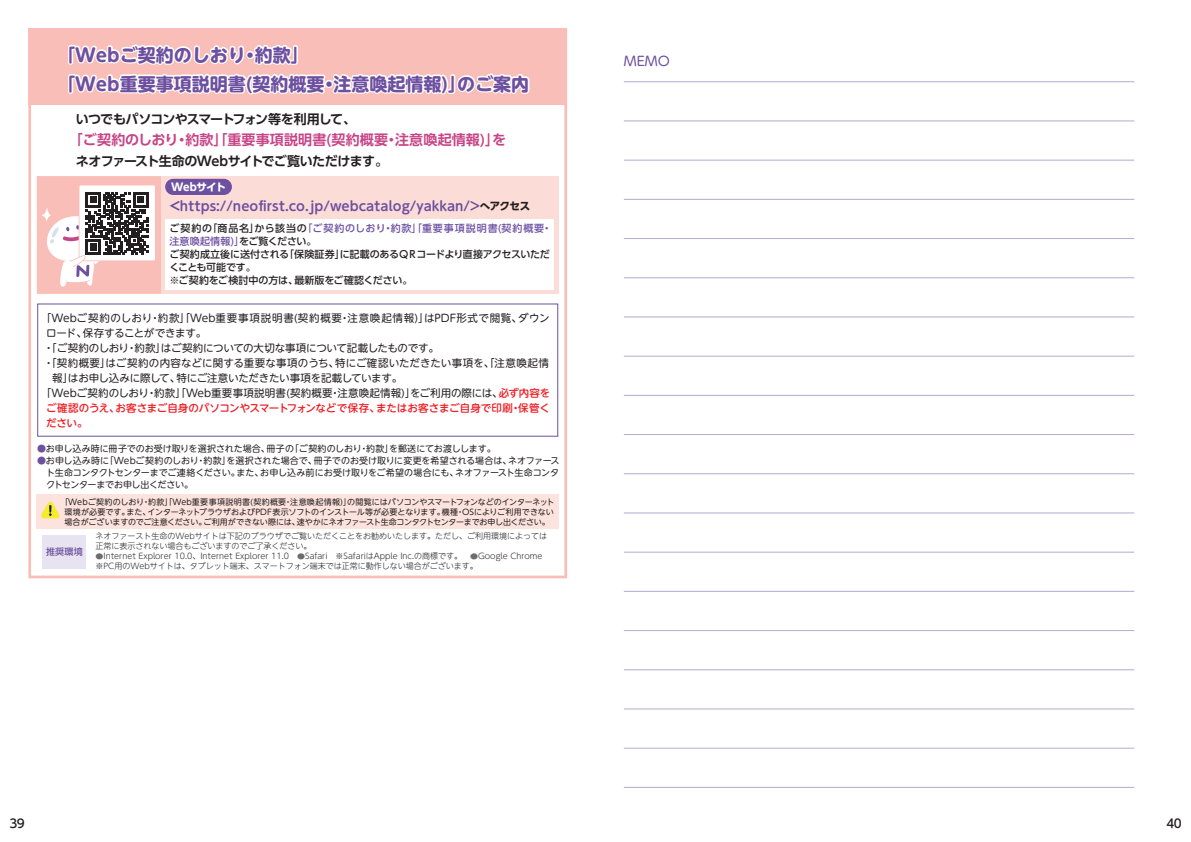
<style>
.page{position:relative;width:1191px;height:842px;background:#fff}
.page>*{position:absolute;margin:0;border:0;box-sizing:border-box;transform-origin:0 0}
.t1{font:700 18px/29px "UD Shin M Go Pro";color:#6d50a0}
.t2{font:700 14px "UD Shin Go Pro De";letter-spacing:.01em;color:#c74487}
.t3{font:700 13px "UD Shin Go Pro De";letter-spacing:-.055em;color:#231f20}
.t4{font:700 13px "UD Shin M Go Pro De";color:#6d50a0}
.t5{font:13px "UD Shin M Go Pro";color:#6d50a0}
.t6{font:500 12px "UD Shin M Go Pro";color:#231f20}
.t7{font:700 10.6px "UD Shin Go Pro";letter-spacing:-.035em;color:#fff}
.t8{font:10.5px "UD Shin M Go Pr 6 N";letter-spacing:.005em;color:#231f20}
.t9{font:500 10.5px "UD Shin M Go Pr 6 N";letter-spacing:-.01em;color:#ee1d23}
.t10{font:10.5px "UD Shin M Go Pr 6 N";letter-spacing:.065em;color:#231f20}
.t11{font:10.5px "UD Shin M Go Pr 6 N";letter-spacing:-.025em;color:#231f20}
.t12{font:10.5px "UD Shin M Go Pr 6 N";letter-spacing:-.02em;color:#231f20}
.t13{font:10.5px "UD Shin M Go Pr 6 N";letter-spacing:-.035em;color:#231f20}
.t14{font:500 10px/13px "UD Shin Go Pro";color:#231f20}
.t15{font:9px/12px "UD Shin M Go Pr 6 N";letter-spacing:-.01em;color:#231f20;text-align:justify}
.t16{font:500 9px "UD Shin Go Pro";color:#6d50a0}
.t17{font:300 8px/10px "UD Shin M Go Pr 6 N";color:#231f20}
.t18{font:8px/10px "UD Shin M Go Pr 6 N";letter-spacing:-.015em;color:#231f20;text-align:center}
.s1{font-family:"UD Shin Go Pro"}
.s2{font-family:"UD Shin Go Pro";font-size:10.6px;color:#231f20}
.s3{color:#6d50a0}
.s4{font-weight:500;color:#ee1d23}
.s5{font-size:6.9px;color:#6c6d70}
</style>
<div class="page">
<hr style="left:624px;top:81px;width:510px;height:1px;background:#b7a9d1">
<hr style="left:624px;top:120px;width:510px;height:1px;background:#b7a9d1">
<hr style="left:624px;top:160px;width:510px;height:1px;background:#b7a9d1">
<hr style="left:624px;top:199px;width:510px;height:1px;background:#b7a9d1">
<hr style="left:624px;top:238px;width:510px;height:1px;background:#b7a9d1">
<hr style="left:624px;top:277px;width:510px;height:1px;background:#b7a9d1">
<hr style="left:624px;top:316px;width:510px;height:1px;background:#b7a9d1">
<hr style="left:624px;top:356px;width:510px;height:1px;background:#b7a9d1">
<hr style="left:624px;top:395px;width:510px;height:1px;background:#b7a9d1">
<hr style="left:624px;top:434px;width:510px;height:1px;background:#b7a9d1">
<hr style="left:624px;top:473px;width:510px;height:1px;background:#b7a9d1">
<hr style="left:624px;top:512px;width:510px;height:1px;background:#b7a9d1">
<hr style="left:624px;top:552px;width:510px;height:1px;background:#b7a9d1">
<hr style="left:624px;top:591px;width:510px;height:1px;background:#b7a9d1">
<hr style="left:624px;top:630px;width:510px;height:1px;background:#b7a9d1">
<hr style="left:624px;top:669px;width:510px;height:1px;background:#b7a9d1">
<hr style="left:624px;top:708px;width:510px;height:1px;background:#b7a9d1">
<hr style="left:624px;top:748px;width:510px;height:1px;background:#b7a9d1">
<hr style="left:624px;top:787px;width:510px;height:1px;background:#b7a9d1">
<svg style="left:28px;top:105px;width:539px;height:473px"></svg>
<div style="left:28px;top:28px;width:539px;height:77px;background:#f9beb7"></div>
<div style="left:43px;top:535px;width:43px;height:34px;background:#e7e3f0"></div>
<div style="left:37px;top:176px;width:125px;height:118px;background:#f9beb7"></div>
<div style="left:162px;top:176px;width:396px;height:118px;background:#fcdcd6"></div>
<div style="left:37px;top:303px;width:521px;height:134px;border:1px solid #6d50a0"></div>
<div style="left:36px;top:494px;width:523px;height:34px;background:#fde3de"></div>
<svg style="left:41px;top:501px;width:19px;height:17px"></svg>
<div style="left:165px;top:219px;width:388px;height:71px;background:#fff"></div>
<div style="left:165px;top:179px;width:67px;height:16px;background:#6d50a0;border-radius:8px"></div>
<svg style="left:68px;top:44px;width:462px;height:51px"></svg>
<svg style="left:42px;top:185px;width:113px;height:102px"></svg>
<h1 class="t1" style="left:57px;top:40px;width:473px">「Webご契約のしおり・約款」<br>「Web重要事項説明書(契約概要・注意喚起情報)」のご案内</h1>
<h3 class="t3" style="left:76px;top:109px;width:282px">いつでもパソコンやスマートフォン等を利用して、</h3>
<h2 class="t2" style="left:69px;top:128px;width:439px">「ご契約のしおり・約款」「重要事項説明書(契約概要・注意喚起情報)」を</h2>
<h3 class="t3" style="left:76px;top:151px;width:314px">ネオファースト生命のWebサイトでご覧いただけます。</h3>
<h3 class="t7" style="left:171px;top:179px;width:56px">Webサイト</h3>
<h3 class="t4" style="left:169px;top:195px;width:362px"><span class="s1">&lt;</span>https://neofirst.co.jp/webcatalog/yakkan/&gt;<span class="s2">へアクセス</span></h3>
<p class="t14" style="left:169px;top:221px;width:384px">ご契約の「商品名」から該当の<span class="s3">「ご契約のしおり・約款」「重要事項説明書(契約概要・注意喚起情報)」</span>をご覧ください。<br>ご契約成立後に送付される「保険証券」に記載のあるＱＲコードより直接アクセスいただくことも可能です。<br>※ご契約をご検討中の方は、最新版をご確認ください。</p>
<h3 class="t10" style="left:41px;top:309px;width:510px">「Webご契約のしおり・約款」「Web重要事項説明書(契約概要・注意喚起情報)」はPDF形式で閲覧、ダウン</h3>
<h3 class="t13" style="left:46px;top:324px;width:162px">ロード、保存することができます。</h3>
<h3 class="t11" style="left:44px;top:339px;width:397px">・「ご契約のしおり・約款」はご契約についての大切な事項について記載したものです。</h3>
<h3 class="t8" style="left:44px;top:354px;width:507px">・「契約概要」はご契約の内容などに関する重要な事項のうち、特にご確認いただきたい事項を、「注意喚起情</h3>
<h3 class="t12" style="left:52px;top:369px;width:352px">報」はお申し込みに際して、特にご注意いただきたい事項を記載しています。</h3>
<h3 class="t8" style="left:41px;top:384px;width:511px">「Webご契約のしおり・約款」「Web重要事項説明書(契約概要・注意喚起情報)」をご利用の際には、<span class="s4">必ず内容を</span></h3>
<h3 class="t9" style="left:46px;top:399px;width:505px">ご確認のうえ、お客さまご自身のパソコンやスマートフォンなどで保存、またはお客さまご自身で印刷・保管く</h3>
<h3 class="t9" style="left:46px;top:414px;width:43px">ださい。</h3>
<p class="t15" style="left:37px;top:442px;width:460px"><span class="s3">●</span>お申し込み時に冊子でのお受け取りを選択された場合、冊子の「ご契約のしおり・約款」を郵送にてお渡しします。</p>
<p class="t15" style="left:46px;top:454px;width:515px;text-indent:-9px"><span class="s3">●</span>お申し込み時に「Webご契約のしおり・約款」を選択された場合で、冊子でのお受け取りに変更を希望される場合は、ネオファースト生命コンタクトセンターまでご連絡ください。また、お申し込み前にお受け取りをご希望の場合にも、ネオファースト生命コンタクトセンターまでお申し出ください。</p>
<p class="t18" style="left:60px;top:496px;width:496px">「Webご契約のしおり・約款」「Web重要事項説明書(契約概要・注意喚起情報)」の閲覧にはパソコンやスマートフォンなどのインターネット環境が必要です。また、インターネットブラウザおよびPDF表示ソフトのインストール等が必要となります。機種・OSによりご利用できない場合がございますのでご注意ください。ご利用ができない際には、速やかにネオファースト生命コンタクトセンターまでお申し出ください。</p>
<p class="t16" style="left:46px;top:544px;width:38px">推奨環境</p>
<p class="t17" style="left:95px;top:531px;width:453px">ネオファースト生命のWebサイトは下記のブラウザでご覧いただくことをお勧めいたします。ただし、ご利用環境によっては正常に表示されない場合もございますのでご了承ください。</p>
<p class="t17" style="left:95px;top:551px;width:448px"><span class="s5">●</span>Internet Explorer 10.0、Internet Explorer 11.0 <span class="s5">●</span>Safari　※SafariはApple Inc.の商標です。 <span class="s5">●</span>Google Chrome ※PC用のWebサイトは、タブレット端末、スマートフォン端末では正常に動作しない場合がございます。</p>
<h3 class="t5" style="left:624px;top:51px;width:47px">MEMO</h3>
<h3 class="t6" style="left:10px;top:814px;width:17px">39</h3>
<h3 class="t6" style="left:1166px;top:814px;width:17px">40</h3>
</div>
